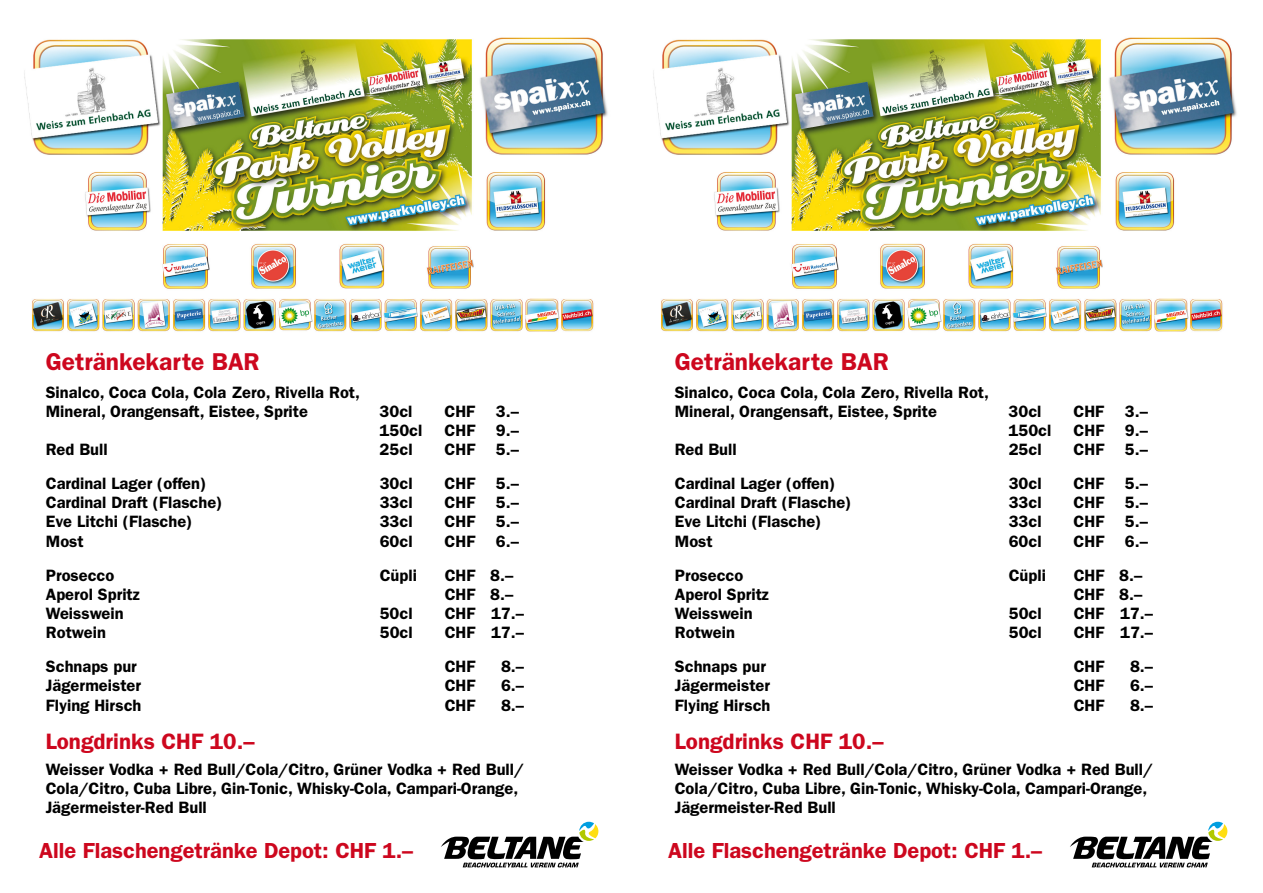
<style>
.page{position:relative;width:1263px;height:893px;background:#fff}
.page>*{position:absolute;margin:0;border:0;box-sizing:border-box;transform-origin:0 0}
.t1{font:600 24.45px "ITC Franklin Gothic Std";color:#cd071e}
.t2{font:600 22.35px "ITC Franklin Gothic Std";color:#cd071e}
.t3{font:600 21.9px "ITC Franklin Gothic Std";color:#cd071e}
.t4{font:600 16.5px/19px "ITC Franklin Gothic Std";color:#000}
</style>
<div class="page">
<img style="left:24px;top:37px;width:584px;height:295px">
<svg style="left:441px;top:822px;width:157px;height:45px"></svg>
<img style="left:653px;top:37px;width:584px;height:295px">
<svg style="left:1070px;top:822px;width:157px;height:45px"></svg>
<h1 class="t1" style="left:46px;top:347px;width:216px">Getränkekarte BAR</h1>
<p class="t4" style="left:46px;top:383px;width:316px">Sinalco, Coca Cola, Cola Zero, Rivella Rot,<br>Mineral, Orangensaft, Eistee, Sprite</p>
<p class="t4" style="left:380px;top:402px;width:34px">30cl</p>
<p class="t4" style="left:444px;top:402px;width:32px">CHF</p>
<p class="t4" style="left:496px;top:402px;width:25px">3.–</p>
<p class="t4" style="left:380px;top:421px;width:44px">150cl</p>
<p class="t4" style="left:445px;top:421px;width:32px">CHF</p>
<p class="t4" style="left:496px;top:421px;width:25px">9.–</p>
<p class="t4" style="left:46px;top:440px;width:63px">Red Bull</p>
<p class="t4" style="left:380px;top:440px;width:34px">25cl</p>
<p class="t4" style="left:445px;top:440px;width:32px">CHF</p>
<p class="t4" style="left:496px;top:440px;width:25px">5.–</p>
<p class="t4" style="left:46px;top:474px;width:162px">Cardinal Lager (offen)</p>
<p class="t4" style="left:380px;top:474px;width:34px">30cl</p>
<p class="t4" style="left:445px;top:474px;width:32px">CHF</p>
<p class="t4" style="left:496px;top:474px;width:25px">5.–</p>
<p class="t4" style="left:46px;top:493px;width:178px">Cardinal Draft (Flasche)</p>
<p class="t4" style="left:380px;top:493px;width:34px">33cl</p>
<p class="t4" style="left:445px;top:493px;width:32px">CHF</p>
<p class="t4" style="left:496px;top:493px;width:25px">5.–</p>
<p class="t4" style="left:46px;top:512px;width:148px">Eve Litchi (Flasche)</p>
<p class="t4" style="left:380px;top:512px;width:34px">33cl</p>
<p class="t4" style="left:445px;top:512px;width:32px">CHF</p>
<p class="t4" style="left:496px;top:512px;width:25px">5.–</p>
<p class="t4" style="left:46px;top:531px;width:39px">Most</p>
<p class="t4" style="left:380px;top:531px;width:34px">60cl</p>
<p class="t4" style="left:445px;top:531px;width:32px">CHF</p>
<p class="t4" style="left:496px;top:531px;width:25px">6.–</p>
<p class="t4" style="left:46px;top:565px;width:70px">Prosecco</p>
<p class="t4" style="left:380px;top:565px;width:39px">Cüpli</p>
<p class="t4" style="left:445px;top:565px;width:70px">CHF 8.–</p>
<p class="t4" style="left:46px;top:584px;width:95px">Aperol Spritz</p>
<p class="t4" style="left:445px;top:584px;width:70px">CHF 8.–</p>
<p class="t4" style="left:46px;top:603px;width:79px">Weisswein</p>
<p class="t4" style="left:380px;top:603px;width:34px">50cl</p>
<p class="t4" style="left:445px;top:603px;width:81px">CHF 17.–</p>
<p class="t4" style="left:46px;top:623px;width:62px">Rotwein</p>
<p class="t4" style="left:380px;top:623px;width:34px">50cl</p>
<p class="t4" style="left:445px;top:623px;width:81px">CHF 17.–</p>
<p class="t4" style="left:46px;top:657px;width:93px">Schnaps pur</p>
<p class="t4" style="left:445px;top:657px;width:32px">CHF</p>
<p class="t4" style="left:501px;top:657px;width:25px">8.–</p>
<p class="t4" style="left:46px;top:676px;width:97px">Jägermeister</p>
<p class="t4" style="left:445px;top:676px;width:32px">CHF</p>
<p class="t4" style="left:501px;top:676px;width:25px">6.–</p>
<p class="t4" style="left:46px;top:696px;width:97px">Flying Hirsch</p>
<p class="t4" style="left:445px;top:696px;width:32px">CHF</p>
<p class="t4" style="left:501px;top:696px;width:25px">8.–</p>
<h2 class="t2" style="left:46px;top:728px;width:210px">Longdrinks CHF 10.–</h2>
<p class="t4" style="left:46px;top:760px;width:480px">Weisser Vodka + Red Bull/Cola/Citro, Grüner Vodka + Red Bull/<br>Cola/Citro, Cuba Libre, Gin-Tonic, Whisky-Cola, Campari-Orange,<br>Jägermeister-Red Bull</p>
<h3 class="t3" style="left:39px;top:838px;width:375px">Alle Flaschengetränke Depot: CHF 1.–</h3>
<h1 class="t1" style="left:675px;top:347px;width:216px">Getränkekarte BAR</h1>
<p class="t4" style="left:675px;top:383px;width:316px">Sinalco, Coca Cola, Cola Zero, Rivella Rot,<br>Mineral, Orangensaft, Eistee, Sprite</p>
<p class="t4" style="left:1009px;top:402px;width:34px">30cl</p>
<p class="t4" style="left:1073px;top:402px;width:32px">CHF</p>
<p class="t4" style="left:1125px;top:402px;width:25px">3.–</p>
<p class="t4" style="left:1009px;top:421px;width:44px">150cl</p>
<p class="t4" style="left:1073px;top:421px;width:32px">CHF</p>
<p class="t4" style="left:1125px;top:421px;width:25px">9.–</p>
<p class="t4" style="left:675px;top:440px;width:63px">Red Bull</p>
<p class="t4" style="left:1009px;top:440px;width:34px">25cl</p>
<p class="t4" style="left:1073px;top:440px;width:32px">CHF</p>
<p class="t4" style="left:1125px;top:440px;width:25px">5.–</p>
<p class="t4" style="left:675px;top:474px;width:162px">Cardinal Lager (offen)</p>
<p class="t4" style="left:1009px;top:474px;width:34px">30cl</p>
<p class="t4" style="left:1073px;top:474px;width:32px">CHF</p>
<p class="t4" style="left:1125px;top:474px;width:25px">5.–</p>
<p class="t4" style="left:675px;top:493px;width:178px">Cardinal Draft (Flasche)</p>
<p class="t4" style="left:1009px;top:493px;width:34px">33cl</p>
<p class="t4" style="left:1073px;top:493px;width:32px">CHF</p>
<p class="t4" style="left:1125px;top:493px;width:25px">5.–</p>
<p class="t4" style="left:675px;top:512px;width:148px">Eve Litchi (Flasche)</p>
<p class="t4" style="left:1009px;top:512px;width:34px">33cl</p>
<p class="t4" style="left:1074px;top:512px;width:32px">CHF</p>
<p class="t4" style="left:1125px;top:512px;width:25px">5.–</p>
<p class="t4" style="left:675px;top:531px;width:39px">Most</p>
<p class="t4" style="left:1009px;top:531px;width:34px">60cl</p>
<p class="t4" style="left:1074px;top:531px;width:32px">CHF</p>
<p class="t4" style="left:1125px;top:531px;width:25px">6.–</p>
<p class="t4" style="left:675px;top:565px;width:70px">Prosecco</p>
<p class="t4" style="left:1009px;top:565px;width:39px">Cüpli</p>
<p class="t4" style="left:1074px;top:565px;width:70px">CHF 8.–</p>
<p class="t4" style="left:675px;top:584px;width:95px">Aperol Spritz</p>
<p class="t4" style="left:1074px;top:584px;width:70px">CHF 8.–</p>
<p class="t4" style="left:675px;top:603px;width:79px">Weisswein</p>
<p class="t4" style="left:1009px;top:603px;width:34px">50cl</p>
<p class="t4" style="left:1074px;top:603px;width:81px">CHF 17.–</p>
<p class="t4" style="left:675px;top:623px;width:62px">Rotwein</p>
<p class="t4" style="left:1009px;top:623px;width:34px">50cl</p>
<p class="t4" style="left:1074px;top:623px;width:81px">CHF 17.–</p>
<p class="t4" style="left:675px;top:657px;width:93px">Schnaps pur</p>
<p class="t4" style="left:1074px;top:657px;width:32px">CHF</p>
<p class="t4" style="left:1130px;top:657px;width:25px">8.–</p>
<p class="t4" style="left:675px;top:676px;width:97px">Jägermeister</p>
<p class="t4" style="left:1074px;top:676px;width:32px">CHF</p>
<p class="t4" style="left:1130px;top:676px;width:25px">6.–</p>
<p class="t4" style="left:675px;top:696px;width:97px">Flying Hirsch</p>
<p class="t4" style="left:1074px;top:696px;width:32px">CHF</p>
<p class="t4" style="left:1130px;top:696px;width:25px">8.–</p>
<h2 class="t2" style="left:675px;top:728px;width:210px">Longdrinks CHF 10.–</h2>
<p class="t4" style="left:675px;top:760px;width:480px">Weisser Vodka + Red Bull/Cola/Citro, Grüner Vodka + Red Bull/<br>Cola/Citro, Cuba Libre, Gin-Tonic, Whisky-Cola, Campari-Orange,<br>Jägermeister-Red Bull</p>
<h3 class="t3" style="left:668px;top:838px;width:375px">Alle Flaschengetränke Depot: CHF 1.–</h3>
</div>
